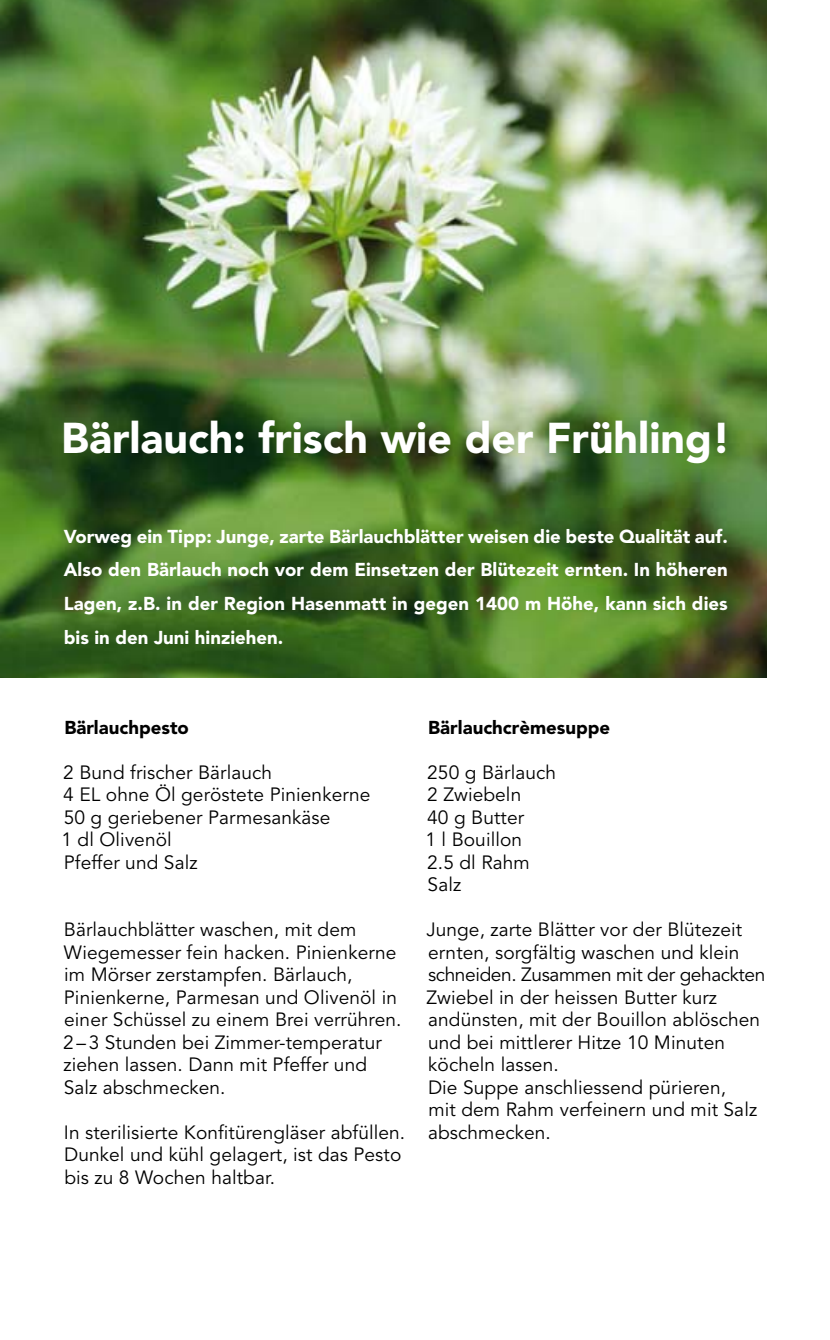
<style>
.page{position:relative;width:830px;height:1340px;background:#fff}
.page>*{position:absolute;margin:0;border:0;box-sizing:border-box;transform-origin:0 0}
.t1{font:900 42.75px "Avenir";color:#fff}
.t2{font:19.12px/22.5px "Avenir";letter-spacing:.005em;color:#000}
.t3{font:900 18.45px/33.8px "Avenir";color:#fff;text-align:justify}
.t4{font:900 18.45px "Avenir";color:#000}
</style>
<div class="page">
<img style="left:0;top:0;width:765px;height:677px">
<h1 class="t1" style="left:61px;top:412px;width:670px">Bärlauch: frisch wie der Frühling!</h1>
<p class="t3" style="left:64px;top:519px;width:665px">Vorweg ein Tipp: Junge, zarte Bärlauchblätter weisen die beste Qualität auf.<br>Also den Bärlauch noch vor dem Einsetzen der Blütezeit ernten. In höheren Lagen, z.B. in der Region Hasenmatt in gegen 1400 m Höhe, kann sich dies bis in den Juni hinziehen.</p>
<p class="t4" style="left:64px;top:716px;width:126px">Bärlauchpesto</p>
<p class="t2" style="left:61px;top:761px;width:310px">2 Bund frischer Bärlauch<br>4 EL ohne Öl geröstete Pinienkerne<br>50 g geriebener Parmesankäse<br>1 dl Olivenöl<br>Pfeffer und Salz</p>
<p class="t2" style="left:63px;top:919px;width:339px">Bärlauchblätter waschen, mit dem Wiegemesser fein hacken. Pinienkerne im Mörser zerstampfen. Bärlauch, Pinienkerne, Parmesan und Olivenöl in einer Schüssel zu einem Brei verrühren.<br>2–3 Stunden bei Zimmer-temperatur ziehen lassen. Dann mit Pfeffer und Salz abschmecken.</p>
<p class="t2" style="left:64px;top:1121px;width:343px">In sterilisierte Konfitürengläser abfüllen.<br>Dunkel und kühl gelagert, ist das Pesto bis zu 8 Wochen haltbar.</p>
<p class="t4" style="left:428px;top:716px;width:183px">Bärlauchcrèmesuppe</p>
<p class="t2" style="left:425px;top:761px;width:132px">250 g Bärlauch<br>2 Zwiebeln<br>40 g Butter<br>1 l Bouillon<br>2.5 dl Rahm<br>Salz</p>
<p class="t2" style="left:426px;top:919px;width:340px">Junge, zarte Blätter vor der Blütezeit ernten, sorgfältig waschen und klein schneiden. Zusammen mit der gehackten<br>Zwiebel in der heissen Butter kurz andünsten, mit der Bouillon ablöschen und bei mittlerer Hitze 10 Minuten köcheln lassen.<br>Die Suppe anschliessend pürieren,<br>mit dem Rahm verfeinern und mit Salz abschmecken.</p>
</div>
